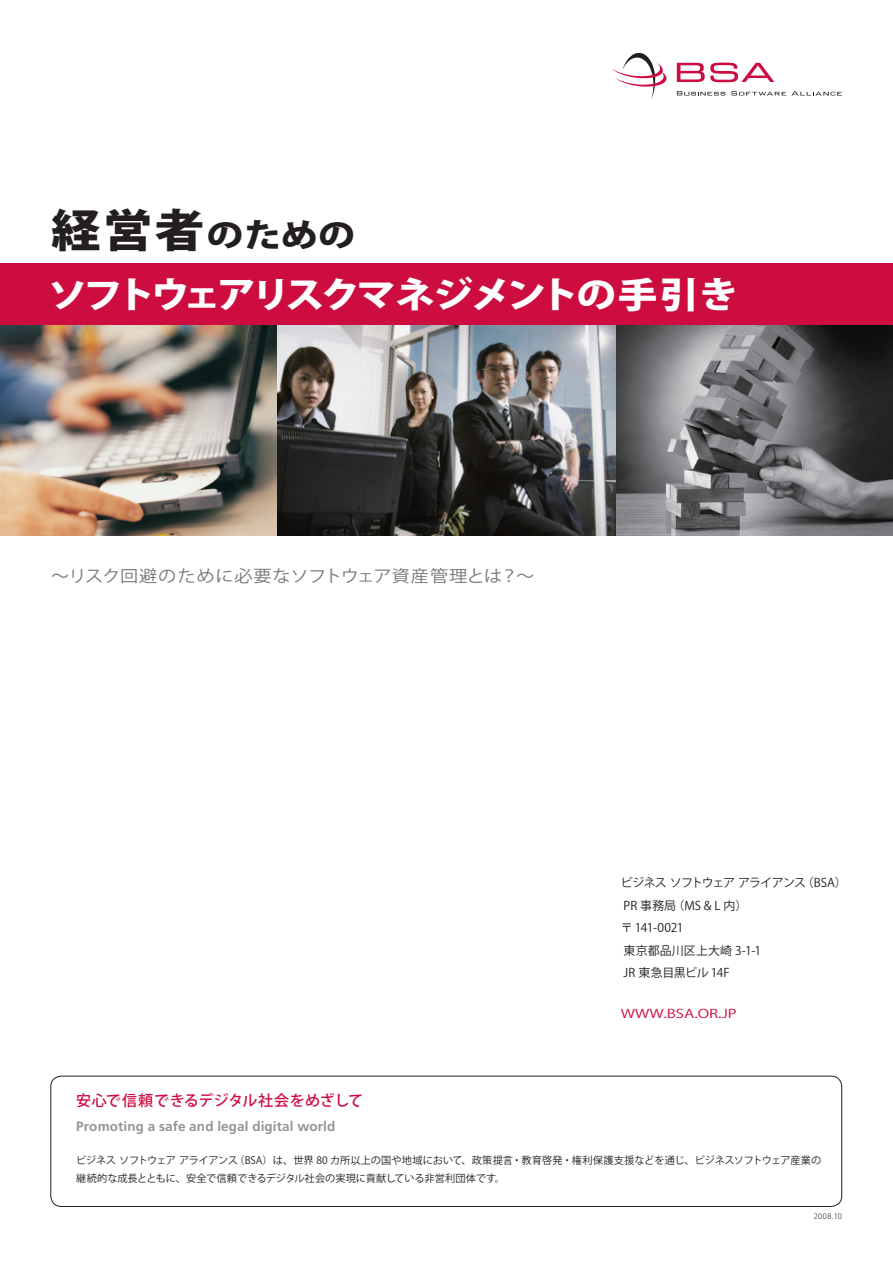
<style>
.page{position:relative;width:893px;height:1263px;background:#fff}
.page>*{position:absolute;margin:0;border:0;box-sizing:border-box;transform-origin:0 0}
.t1{font:800 36px "Koz Go Pro";letter-spacing:-.1em;color:#fff;scale:1.1 1}
.t2{font:800 32.4px "Koz Go Pro";color:#231f20;scale:1.14 1}
.t3{font:16.5px "Koz Go Pro";letter-spacing:.01em;color:#77767a;scale:1.1 1}
.t4{font:500 15px "Koz Go Pro";letter-spacing:.02em;color:#cd0d40}
.t5{font:700 13.5px "Frutiger";letter-spacing:.01em;color:#939598}
.t6{font:12px/22.5px "Koz Go Pro";letter-spacing:-.03em;color:#231f20}
.t7{font:12px "Koz Go Pro";color:#cd0d40;scale:1.3 1}
.t8{font:10.2px/18px "Koz Go Pro";letter-spacing:-.01em;color:#231f20}
.t9{font:300 7.5px "Koz Go Pro";letter-spacing:.065em;color:#231f20}
.s1{font-size:45px}
</style>
<div class="page">
<img style="left:0;top:325px;width:617px;height:210px">
<img style="left:617px;top:325px;width:276px;height:210px">
<div style="left:0;top:263px;width:893px;height:62px;background:#cd0d40"></div>
<div style="left:51px;top:1076px;width:791px;height:131px;border:1px solid #231f20;border-radius:11px"></div>
<svg style="left:612px;top:52px;width:55px;height:47px"></svg>
<svg style="left:677px;top:63px;width:97px;height:19px"></svg>
<svg style="left:677px;top:91px;width:48px;height:5px"></svg>
<svg style="left:731px;top:91px;width:111px;height:5px"></svg>
<h2 class="t2" style="left:51px;top:214px;width:268px"><span class="s1">経営者</span>のための</h2>
<h1 class="t1" style="left:48px;top:271px;width:629px">ソフトウェアリスクマネジメントの手引き</h1>
<h3 class="t3" style="left:51px;top:565px;width:441px">〜リスク回避のために必要なソフトウェア資産管理とは？〜</h3>
<p class="t6" style="left:621px;top:872px;width:227px">ビジネス ソフトウェア アライアンス（BSA）<br>PR 事務局（MS &amp; L 内）<br>〒 141-0021<br>東京都品川区上大崎 3-1-1<br>JR 東急目黒ビル 14F</p>
<p class="t7" style="left:621px;top:1005px;width:91px">WWW.BSA.OR.JP</p>
<h3 class="t4" style="left:76px;top:1091px;width:288px">安心で信頼できるデジタル社会をめざして</h3>
<h3 class="t5" style="left:76px;top:1118px;width:260px">Promoting a safe and legal digital world</h3>
<p class="t8" style="left:76px;top:1152px;width:747px">ビジネス ソフトウェア アライアンス（BSA）は、世界 80 カ所以上の国や地域において、政策提言・教育啓発・権利保護支援などを通じ、ビジネスソフトウェア産業の継続的な成長とともに、安全で信頼できるデジタル社会の実現に貢献している非営利団体です。</p>
<p class="t9" style="left:814px;top:1211px;width:30px">2008.10</p>
</div>
